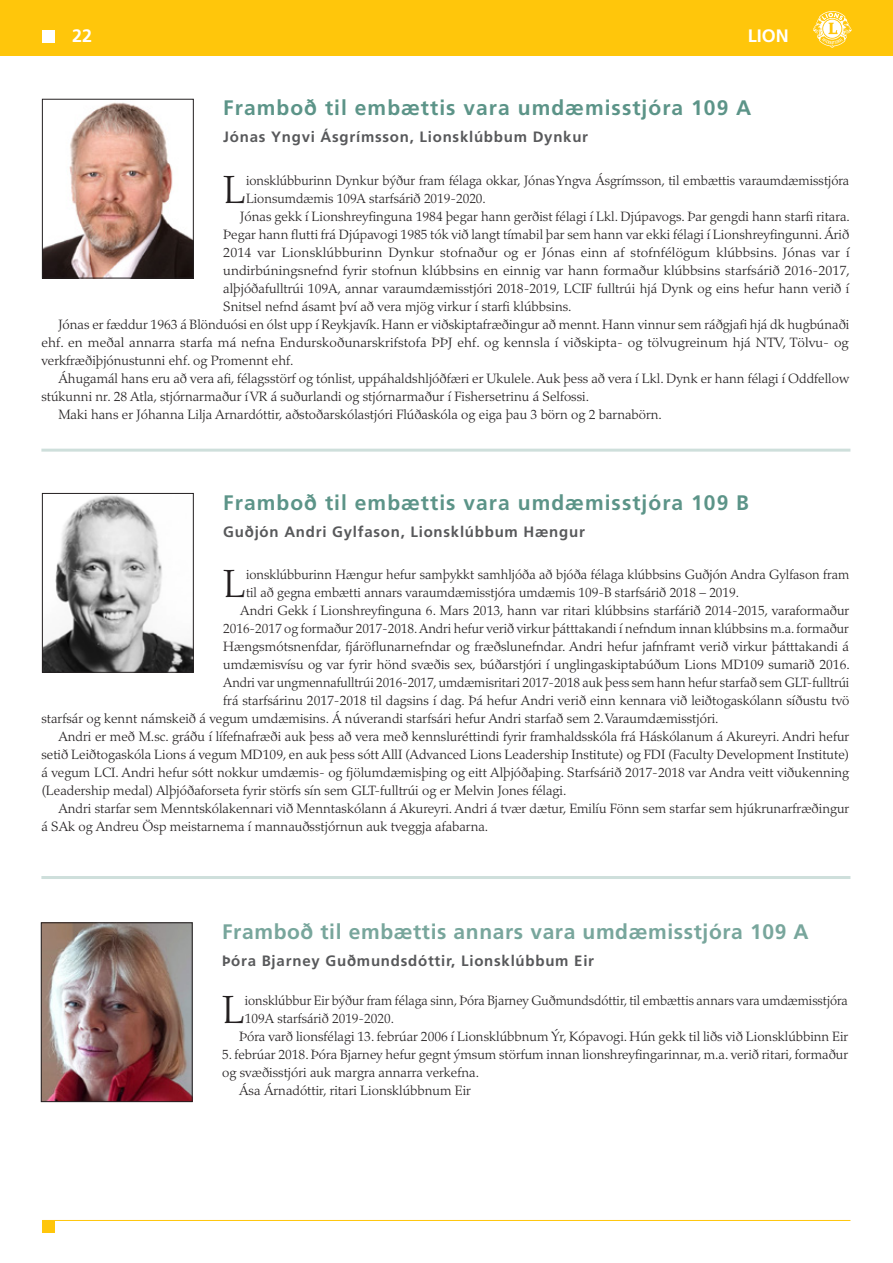
<style>
.page{position:relative;width:893px;height:1263px;background:#fff}
.page>*{position:absolute;margin:0;border:0;box-sizing:border-box;transform-origin:0 0}
.t1{font:300 39.15px "Palatino";color:#231f20}
.t2{font:700 21px "Frutiger";letter-spacing:.05em;color:#5c9488}
.t3{font:700 21px "Frutiger";letter-spacing:.03em;color:#78a69c}
.t4{font:700 18px "Frutiger";color:#fff}
.t5{font:700 15px "Frutiger";letter-spacing:.05em;color:#58595b}
.t6{font:300 13.5px "Palatino";color:#231f20}
</style>
<div class="page">
<div style="left:0;top:0;width:893px;height:55px;background:#ffc60b"></div>
<hr style="left:43px;top:1220px;width:807px;height:1px;background:#ffc60b">
<div style="left:43px;top:1220px;width:12px;height:13px;background:#ffc60b"></div>
<div style="left:43px;top:30px;width:12px;height:13px;background:#fff"></div>
<svg style="left:813px;top:11px;width:39px;height:37px"></svg>
<hr style="left:41px;top:449px;width:809px;height:3px;background:#5c9488">
<hr style="left:41px;top:876px;width:809px;height:3px;background:#5c9488">
<img style="left:44px;top:495px;width:147px;height:175px">
<div style="left:42px;top:493px;width:151px;height:179px;border:1px solid #231f20"></div>
<img style="left:44px;top:102px;width:147px;height:174px">
<div style="left:42px;top:99px;width:151px;height:179px;border:1px solid #231f20"></div>
<img style="left:43px;top:925px;width:147px;height:175px">
<div style="left:41px;top:923px;width:151px;height:179px;border:1px solid #231f20"></div>
<h3 class="t4" style="left:72px;top:26px;width:22px">22</h3>
<h3 class="t4" style="left:748px;top:26px;width:43px">LION</h3>
<h2 class="t2" style="left:223px;top:96px;width:530px">Framboð til embættis vara umdæmisstjóra 109 A</h2>
<p class="t5" style="left:223px;top:128px;width:366px">Jónas Yngvi Ásgrímsson, Lionsklúbbum Dynkur</p>
<h1 class="t1" style="left:223px;top:167px;width:24px">L</h1>
<p class="t6" style="left:246px;top:172px;width:605px">ionsklúbburinn Dynkur býður fram félaga okkar, Jónas Yngva Ásgrímsson, til embættis varaumdæmisstjóra</p>
<p class="t6" style="left:246px;top:190px;width:241px">Lionsumdæmis 109A starfsárið 2019-2020.</p>
<p class="t6" style="left:240px;top:208px;width:611px">Jónas gekk í Lionshreyfinguna 1984 þegar hann gerðist félagi í Lkl. Djúpavogs. Þar gengdi hann starfi ritara.</p>
<p class="t6" style="left:223px;top:226px;width:628px">Þegar hann flutti frá Djúpavogi 1985 tók við langt tímabil þar sem hann var ekki félagi í Lionshreyfingunni. Árið</p>
<p class="t6" style="left:223px;top:244px;width:628px">2014 var Lionsklúbburinn Dynkur stofnaður og er Jónas einn af stofnfélögum klúbbsins. Jónas var í</p>
<p class="t6" style="left:223px;top:262px;width:628px">undirbúningsnefnd fyrir stofnun klúbbsins en einnig var hann formaður klúbbsins starfsárið 2016-2017,</p>
<p class="t6" style="left:223px;top:280px;width:628px">alþjóðafulltrúi 109A, annar varaumdæmisstjóri 2018-2019, LCIF fulltrúi hjá Dynk og eins hefur hann verið í</p>
<p class="t6" style="left:223px;top:298px;width:350px">Snitsel nefnd ásamt því að vera mjög virkur í starfi klúbbsins.</p>
<p class="t6" style="left:58px;top:316px;width:792px">Jónas er fæddur 1963 á Blönduósi en ólst upp í Reykjavík. Hann er viðskiptafræðingur að mennt. Hann vinnur sem ráðgjafi hjá dk hugbúnaði</p>
<p class="t6" style="left:41px;top:334px;width:809px">ehf. en meðal annarra starfa má nefna Endurskoðunarskrifstofa ÞÞJ ehf. og kennsla í viðskipta- og tölvugreinum hjá NTV, Tölvu- og</p>
<p class="t6" style="left:41px;top:352px;width:254px">verkfræðiþjónustunni ehf. og Promennt ehf.</p>
<p class="t6" style="left:58px;top:370px;width:792px">Áhugamál hans eru að vera afi, félagsstörf og tónlist, uppáhaldshljóðfæri er Ukulele. Auk þess að vera í Lkl. Dynk er hann félagi í Oddfellow</p>
<p class="t6" style="left:41px;top:388px;width:549px">stúkunni nr. 28 Atla, stjórnarmaður í VR á suðurlandi og stjórnarmaður í Fishersetrinu á Selfossi.</p>
<p class="t6" style="left:58px;top:406px;width:605px">Maki hans er Jóhanna Lilja Arnardóttir, aðstoðarskólastjóri Flúðaskóla og eiga þau 3 börn og 2 barnabörn.</p>
<h2 class="t2" style="left:223px;top:490px;width:527px">Framboð til embættis vara umdæmisstjóra 109 B</h2>
<p class="t5" style="left:223px;top:523px;width:363px">Guðjón Andri Gylfason, Lionsklúbbum Hængur</p>
<h1 class="t1" style="left:223px;top:561px;width:24px">L</h1>
<p class="t6" style="left:246px;top:567px;width:605px">ionsklúbburinn Hængur hefur samþykkt samhljóða að bjóða félaga klúbbsins Guðjón Andra Gylfason fram</p>
<p class="t6" style="left:246px;top:585px;width:495px">til að gegna embætti annars varaumdæmisstjóra umdæmis 109-B starfsárið 2018 – 2019.</p>
<p class="t6" style="left:240px;top:603px;width:611px">Andri Gekk í Lionshreyfinguna 6. Mars 2013, hann var ritari klúbbsins starfárið 2014-2015, varaformaður</p>
<p class="t6" style="left:223px;top:621px;width:627px">2016-2017 og formaður 2017-2018. Andri hefur verið virkur þátttakandi í nefndum innan klúbbsins m.a. formaður</p>
<p class="t6" style="left:223px;top:639px;width:627px">Hængsmótsnenfdar, fjáröflunarnefndar og fræðslunefndar. Andri hefur jafnframt verið virkur þátttakandi á</p>
<p class="t6" style="left:223px;top:657px;width:628px">umdæmisvísu og var fyrir hönd svæðis sex, búðarstjóri í unglingaskiptabúðum Lions MD109 sumarið 2016.</p>
<p class="t6" style="left:223px;top:675px;width:628px">Andri var ungmennafulltrúi 2016-2017, umdæmisritari 2017-2018 auk þess sem hann hefur starfað sem GLT-fulltrúi</p>
<p class="t6" style="left:223px;top:693px;width:628px">frá starfsárinu 2017-2018 til dagsins í dag. Þá hefur Andri verið einn kennara við leiðtogaskólann síðustu tvö</p>
<p class="t6" style="left:41px;top:711px;width:679px">starfsár og kennt námskeið á vegum umdæmisins. Á núverandi starfsári hefur Andri starfað sem 2. Varaumdæmisstjóri.</p>
<p class="t6" style="left:58px;top:729px;width:792px">Andri er með M.sc. gráðu í lífefnafræði auk þess að vera með kennsluréttindi fyrir framhaldsskóla frá Háskólanum á Akureyri. Andri hefur</p>
<p class="t6" style="left:41px;top:747px;width:809px">setið Leiðtogaskóla Lions á vegum MD109, en auk þess sótt AllI (Advanced Lions Leadership Institute) og FDI (Faculty Development Institute)</p>
<p class="t6" style="left:41px;top:765px;width:809px">á vegum LCI. Andri hefur sótt nokkur umdæmis- og fjölumdæmisþing og eitt Alþjóðaþing. Starfsárið 2017-2018 var Andra veitt viðukenning</p>
<p class="t6" style="left:41px;top:783px;width:527px">(Leadership medal) Alþjóðaforseta fyrir störfs sín sem GLT-fulltrúi og er Melvin Jones félagi.</p>
<p class="t6" style="left:58px;top:801px;width:792px">Andri starfar sem Menntskólakennari við Menntaskólann á Akureyri. Andri á tvær dætur, Emilíu Fönn sem starfar sem hjúkrunarfræðingur</p>
<p class="t6" style="left:41px;top:819px;width:448px">á SAk og Andreu Ösp meistarnema í mannauðsstjórnun auk tveggja afabarna.</p>
<h2 class="t3" style="left:222px;top:920px;width:588px">Framboð til embættis annars vara umdæmisstjóra 109 A</h2>
<p class="t5" style="left:222px;top:952px;width:373px">Þóra Bjarney Guðmundsdóttir, Lionsklúbbum Eir</p>
<h1 class="t1" style="left:222px;top:987px;width:24px">L</h1>
<p class="t6" style="left:245px;top:993px;width:604px">ionsklúbbur Eir býður fram félaga sinn, Þóra Bjarney Guðmundsdóttir, til embættis annars vara umdæmisstjóra</p>
<p class="t6" style="left:245px;top:1011px;width:151px">109A starfsárið 2019-2020.</p>
<p class="t6" style="left:239px;top:1029px;width:611px">Þóra varð lionsfélagi 13. febrúar 2006 í Lionsklúbbnum Ýr, Kópavogi. Hún gekk til liðs við Lionsklúbbinn Eir</p>
<p class="t6" style="left:222px;top:1047px;width:627px">5. febrúar 2018. Þóra Bjarney hefur gegnt ýmsum störfum innan lionshreyfingarinnar, m.a. verið ritari, formaður</p>
<p class="t6" style="left:222px;top:1065px;width:258px">og svæðisstjóri auk margra annarra verkefna.</p>
<p class="t6" style="left:239px;top:1083px;width:233px">Ása Árnadóttir, ritari Lionsklúbbnum Eir</p>
</div>
